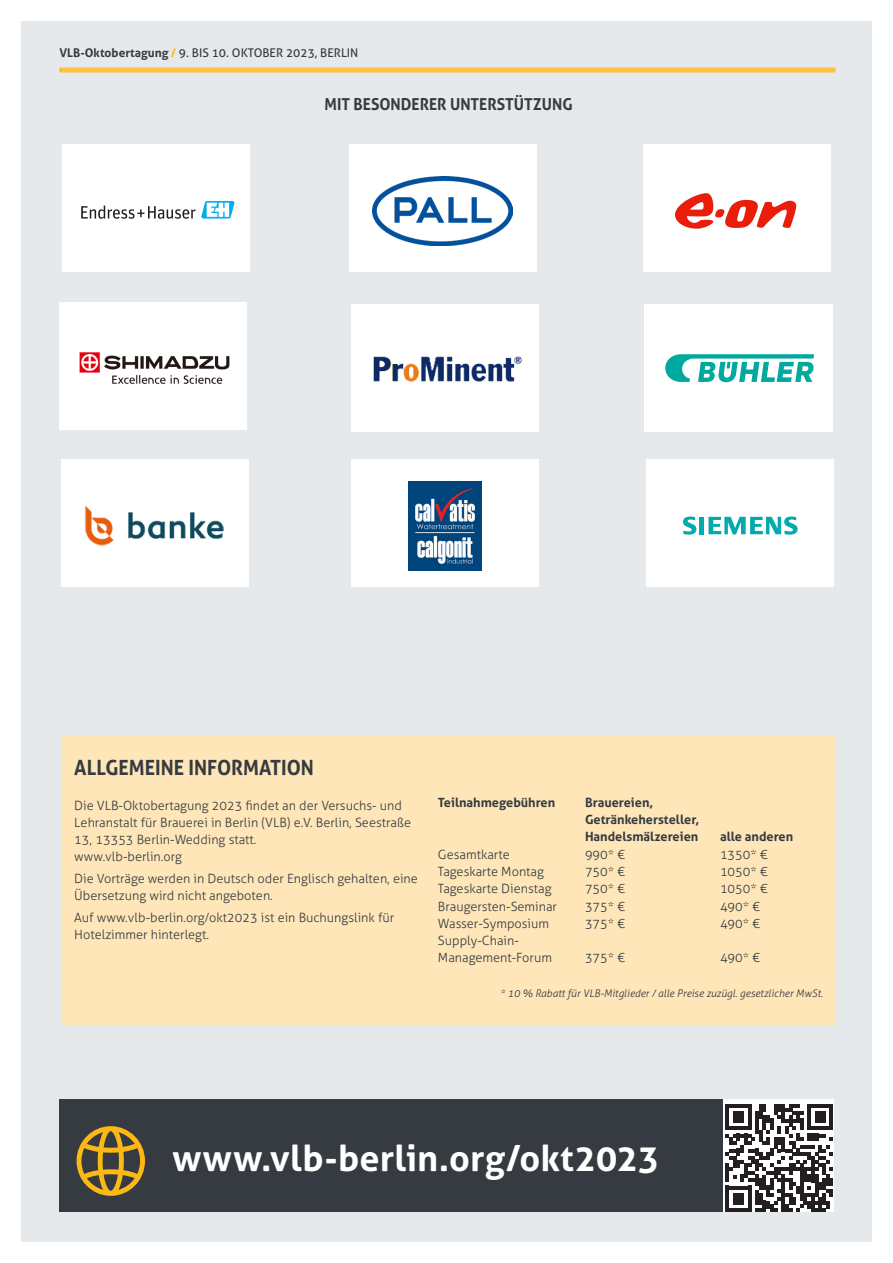
<style>
.page{position:relative;width:893px;height:1263px;background:#fff}
.page>*{position:absolute;margin:0;border:0;box-sizing:border-box;transform-origin:0 0}
.t1{font:700 36px "Aller";letter-spacing:.005em;color:#fff}
.Headlines{font:700 21px "Aller";color:#353b40;scale:.93 1}
.Themenschwerpunkt{font:700 16.5px "Aller";color:#353b40;scale:.93 1}
.Info_Fliesstext{font:300 12.75px/17.2px "Aller";color:#353b40}
.Info_Fliesstext-2{font:700 12.75px/17.2px "Aller";color:#353b40}
.t2{font:12px "Aller";color:#353b40}
.Fließ{font:italic 300 10.5px "Aller";color:#353b40}
.s1{font-weight:700}
.s2{font-weight:700;color:#fcb814}
</style>
<div class="page">
<div style="left:21px;top:21px;width:851px;height:1221px;background:#e6e9eb"></div>
<hr style="left:62px;top:68px;width:774px;height:4px;background:#fec240">
<div style="left:644px;top:145px;width:187px;height:127px;background:#fff"></div>
<div style="left:60px;top:302px;width:187px;height:127px;background:#fff"></div>
<div style="left:349px;top:145px;width:187px;height:127px;background:#fff"></div>
<div style="left:644px;top:304px;width:189px;height:128px;background:#fff"></div>
<img style="left:79px;top:352px;width:151px;height:32px">
<svg style="left:675px;top:193px;width:121px;height:36px"></svg>
<svg style="left:665px;top:354px;width:149px;height:28px"></svg>
<img style="left:372px;top:177px;width:141px;height:69px">
<div style="left:62px;top:459px;width:187px;height:128px;background:#fff"></div>
<div style="left:351px;top:459px;width:187px;height:128px;background:#fff"></div>
<div style="left:351px;top:304px;width:187px;height:128px;background:#fff"></div>
<img style="left:85px;top:505px;width:139px;height:41px">
<img style="left:409px;top:482px;width:72px;height:89px">
<img style="left:373px;top:356px;width:149px;height:26px">
<div style="left:62px;top:145px;width:187px;height:127px;background:#fff"></div>
<svg style="left:81px;top:201px;width:154px;height:18px"></svg>
<div style="left:646px;top:459px;width:187px;height:128px;background:#fff"></div>
<div style="left:62px;top:737px;width:773px;height:288px;background:#fee6b9"></div>
<div style="left:60px;top:1100px;width:663px;height:112px;background:#353b40"></div>
<svg style="left:77px;top:1126px;width:68px;height:70px"></svg>
<div style="left:723px;top:1100px;width:110px;height:112px;background:#fff"></div>
<svg style="left:725px;top:1104px;width:108px;height:108px"></svg>
<svg style="left:683px;top:516px;width:115px;height:19px"></svg>
<p class="t2" style="left:60px;top:45px;width:300px"><span class="s1">VLB-Oktobertagung</span> <span class="s2">/</span> 9. BIS 10. OKTOBER 2023, BERLIN</p>
<p class="Themenschwerpunkt" style="left:325px;top:94px;width:268px">MIT BESONDERER UNTERSTÜTZUNG</p>
<p class="Headlines" style="left:74px;top:755px;width:259px">ALLGEMEINE INFORMATION</p>
<p class="Info_Fliesstext" style="left:74px;top:796px;width:338px">Die VLB-Oktobertagung 2023 findet an der Versuchs- und Lehranstalt für Brauerei in Berlin (VLB) e.V. Berlin, Seestraße 13, 13353 Berlin-Wedding statt.<br>www.vlb-berlin.org</p>
<p class="Info_Fliesstext" style="left:74px;top:870px;width:345px">Die Vorträge werden in Deutsch oder Englisch gehalten, eine<br>Übersetzung wird nicht angeboten.</p>
<p class="Info_Fliesstext" style="left:74px;top:908px;width:322px">Auf www.vlb-berlin.org/okt2023 ist ein Buchungslink für<br>Hotelzimmer hinterlegt.</p>
<p class="Info_Fliesstext-2" style="left:438px;top:794px;width:119px">Teilnahmegebühren</p>
<p class="Info_Fliesstext-2" style="left:585px;top:794px;width:116px">Brauereien,<br>Getränkehersteller,<br>Handelsmälzereien</p>
<p class="Info_Fliesstext-2" style="left:720px;top:828px;width:75px">alle anderen</p>
<p class="Info_Fliesstext" style="left:438px;top:846px;width:73px">Gesamtkarte</p>
<p class="Info_Fliesstext" style="left:585px;top:846px;width:41px">990* €</p>
<p class="Info_Fliesstext" style="left:720px;top:846px;width:49px">1350* €</p>
<p class="Info_Fliesstext" style="left:438px;top:863px;width:108px">Tageskarte Montag</p>
<p class="Info_Fliesstext" style="left:585px;top:863px;width:41px">750* €</p>
<p class="Info_Fliesstext" style="left:720px;top:863px;width:49px">1050* €</p>
<p class="Info_Fliesstext" style="left:438px;top:880px;width:115px">Tageskarte Dienstag</p>
<p class="Info_Fliesstext" style="left:585px;top:880px;width:41px">750* €</p>
<p class="Info_Fliesstext" style="left:720px;top:880px;width:49px">1050* €</p>
<p class="Info_Fliesstext" style="left:438px;top:897px;width:121px">Braugersten-Seminar</p>
<p class="Info_Fliesstext" style="left:585px;top:897px;width:41px">375* €</p>
<p class="Info_Fliesstext" style="left:720px;top:897px;width:41px">490* €</p>
<p class="Info_Fliesstext" style="left:438px;top:915px;width:113px">Wasser-Symposium</p>
<p class="Info_Fliesstext" style="left:585px;top:915px;width:41px">375* €</p>
<p class="Info_Fliesstext" style="left:720px;top:915px;width:41px">490* €</p>
<p class="Info_Fliesstext" style="left:438px;top:932px;width:116px">Supply-Chain-<br>Management-Forum</p>
<p class="Info_Fliesstext" style="left:585px;top:949px;width:41px">375* €</p>
<p class="Info_Fliesstext" style="left:720px;top:949px;width:41px">490* €</p>
<p class="Fließ" style="left:500px;top:987px;width:324px">* 10 % Rabatt für VLB-Mitglieder / alle Preise zuzügl. gesetzlicher MwSt.</p>
<p class="t1" style="left:172px;top:1136px;width:489px">www.vlb-berlin.org/okt2023</p>
</div>
